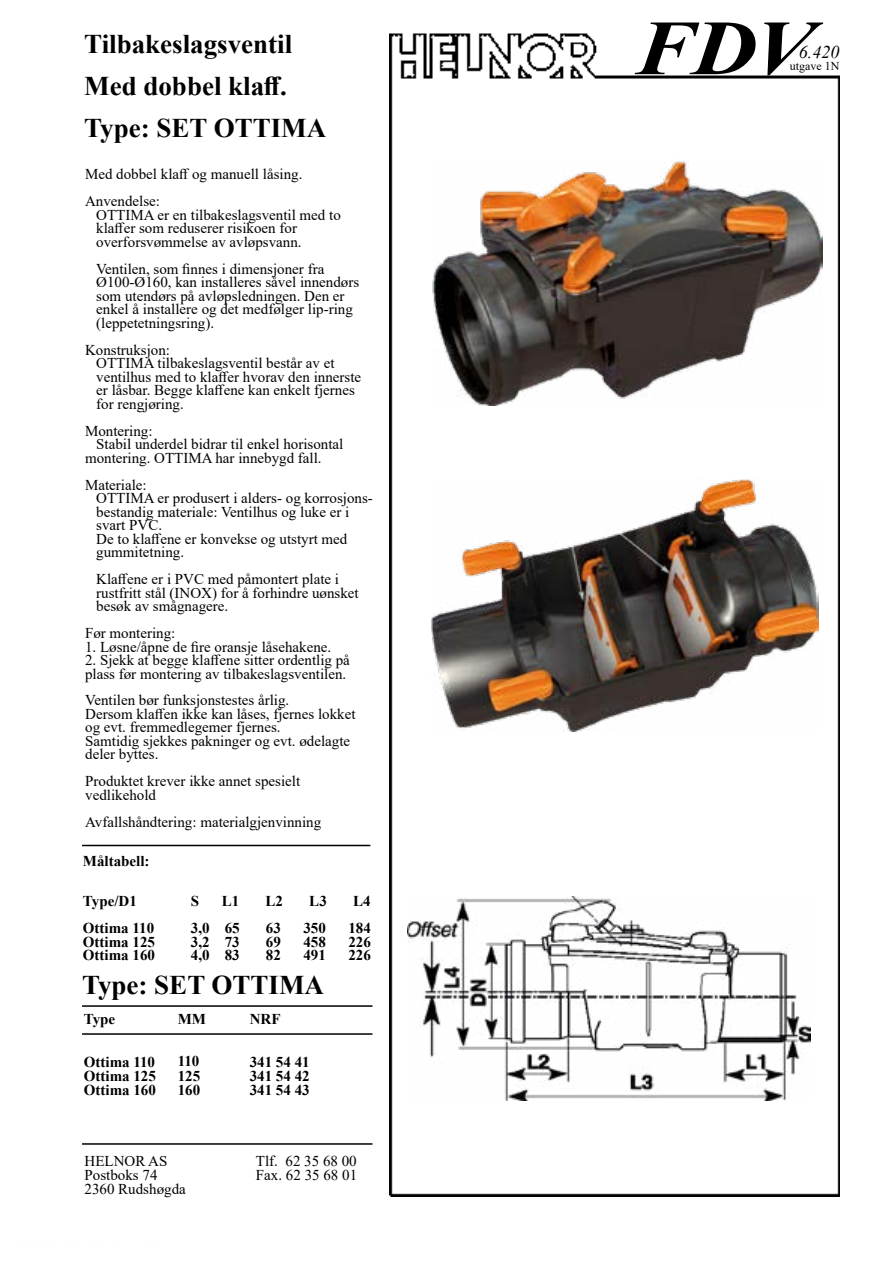
<style>
.page{position:relative;width:893px;height:1263px;background:#fff}
.page>*{position:absolute;margin:0;border:0;box-sizing:border-box;transform-origin:0 0}
.t1{font:italic 700 78px "Times New Roman";color:#000;scale:1.15 1}
.t2{font:700 27px/42px "Times New Roman";color:#000}
.t3{font:italic 18px "Times New Roman";color:#000}
.t4{font:15px/13.5px "Times New Roman";color:#000}
.t5{font:700 15px/14.2px "Times New Roman";color:#000;text-align:justify}
.t6{font:12px "Times New Roman";color:#000}
</style>
<div class="page">
<img style="left:390px;top:34px;width:450px;height:1162px">
<hr style="left:82px;top:1005px;width:290px;height:2px;background:#000">
<hr style="left:82px;top:1033px;width:290px;height:2px;background:#000">
<hr style="left:82px;top:1143px;width:290px;height:2px;background:#000">
<hr style="left:82px;top:845px;width:288px;height:1px;background:#000">
<img style="left:407px;top:897px;width:404px;height:203px">
<img style="left:432px;top:480px;width:386px;height:251px">
<img style="left:432px;top:159px;width:390px;height:247px">
<h2 class="t2" style="left:84px;top:22px;width:244px">Tilbakeslagsventil<br>Med dobbel klaff.<br>Type: SET OTTIMA</h2>
<p class="t4" style="left:85px;top:160px;width:219px;line-height:27px">Med dobbel klaff og manuell låsing.<br>Anvendelse:</p>
<p class="t4" style="left:96px;top:207px;width:246px">OTTIMA er en tilbakeslagsventil med to klaffer som reduserer risikoen for overforsvømmelse av avløpsvann.</p>
<p class="t4" style="left:96px;top:261px;width:265px">Ventilen, som finnes i dimensjoner fra Ø100-Ø160, kan installeres såvel innendørs som utendørs på avløpsledningen. Den er enkel å installere og det medfølger lip-ring (leppetetningsring).</p>
<p class="t4" style="left:96px;top:342px;width:266px;text-indent:-11px">Konstruksjon:<br>OTTIMA tilbakeslagsventil består av et ventilhus med to klaffer hvorav den innerste er låsbar. Begge klaffene kan enkelt fjernes for rengjøring.</p>
<p class="t4" style="left:85px;top:423px;width:69px">Montering:</p>
<p class="t4" style="left:96px;top:437px;width:249px">Stabil underdel bidrar til enkel horisontal</p>
<p class="t4" style="left:85px;top:450px;width:238px">montering. OTTIMA har innebygd fall.</p>
<p class="t4" style="left:96px;top:477px;width:278px;text-indent:-11px">Materiale:<br>OTTIMA er produsert i alders- og korrosjons&shy;bestandig materiale: Ventilhus og luke er i svart PVC.<br>De to klaffene er konvekse og utstyrt med gummitetning.</p>
<p class="t4" style="left:96px;top:572px;width:264px">Klaffene er i PVC med påmontert plate i rustfritt stål (INOX) for å forhindre uønsket besøk av smågnagere.</p>
<p class="t4" style="left:85px;top:626px;width:92px">Før montering:</p>
<p class="t4" style="left:85px;top:639px;width:248px">1. Løsne/åpne de fire oransje låsehakene.</p>
<p class="t4" style="left:85px;top:653px;width:266px">2. Sjekk at begge klaffene sitter ordentlig på plass før montering av tilbakeslagsventilen.</p>
<p class="t4" style="left:85px;top:693px;width:272px">Ventilen bør funksjonstestes årlig.<br>Dersom klaffen ikke kan låses, fjernes lokket og evt. fremmedlegemer fjernes.<br>Samtidig sjekkes pakninger og evt. ødelagte deler byttes.</p>
<p class="t4" style="left:85px;top:774px;width:216px">Produktet krever ikke annet spesielt vedlikehold</p>
<p class="t4" style="left:85px;top:814px;width:237px">Avfallshåndtering: materialgjenvinning</p>
<p class="t5" style="left:83px;top:853px;width:68px">Måltabell:</p>
<p class="t5" style="left:83px;top:894px;width:55px">Type/D1</p>
<p class="t5" style="left:191px;top:894px;width:10px">S</p>
<p class="t5" style="left:222px;top:894px;width:19px">L1</p>
<p class="t5" style="left:266px;top:894px;width:19px">L2</p>
<p class="t5" style="left:309px;top:894px;width:19px">L3</p>
<p class="t5" style="left:353px;top:894px;width:19px">L4</p>
<p class="t5" style="left:83px;top:921px;width:73px">Ottima 110</p>
<p class="t5" style="left:191px;top:921px;width:50px">3,0 65</p>
<p class="t5" style="left:266px;top:921px;width:16px">63</p>
<p class="t5" style="left:303px;top:921px;width:24px">350</p>
<p class="t5" style="left:348px;top:921px;width:24px">184</p>
<p class="t5" style="left:83px;top:934px;width:74px">Ottima 125</p>
<p class="t5" style="left:191px;top:934px;width:50px">3,2 73</p>
<p class="t5" style="left:266px;top:934px;width:16px">69</p>
<p class="t5" style="left:303px;top:934px;width:24px">458</p>
<p class="t5" style="left:348px;top:934px;width:24px">226</p>
<p class="t5" style="left:83px;top:948px;width:74px">Ottima 160</p>
<p class="t5" style="left:191px;top:948px;width:50px">4,0 83</p>
<p class="t5" style="left:266px;top:948px;width:16px">82</p>
<p class="t5" style="left:303px;top:948px;width:24px">491</p>
<p class="t5" style="left:348px;top:948px;width:24px">226</p>
<h2 class="t2" style="left:82px;top:963px;width:244px">Type: SET OTTIMA</h2>
<p class="t5" style="left:84px;top:1011px;width:33px">Type</p>
<p class="t5" style="left:84px;top:1054px;width:74px">Ottima 110<br>Ottima 125<br>Ottima 160</p>
<p class="t5" style="left:178px;top:1011px;width:30px">MM</p>
<p class="t5" style="left:178px;top:1054px;width:24px">110<br>125<br>160</p>
<p class="t5" style="left:250px;top:1011px;width:32px">NRF</p>
<p class="t5" style="left:250px;top:1054px;width:61px">341 54 41<br>341 54 42<br>341 54 43</p>
<p class="t4" style="left:85px;top:1153px;width:103px;line-height:14.2px">HELNOR AS<br>Postboks 74<br>2360 Rudshøgda</p>
<p class="t4" style="left:256px;top:1153px;width:103px;line-height:14.2px">Tlf. 62 35 68 00<br>Fax. 62 35 68 01</p>
<h1 class="t1" style="left:635px;top:-6px;width:157px">FDV</h1>
<p class="t3" style="left:799px;top:40px;width:42px">6.420</p>
<p class="t6" style="left:790px;top:58px;width:51px">utgave 1N</p>
</div>
